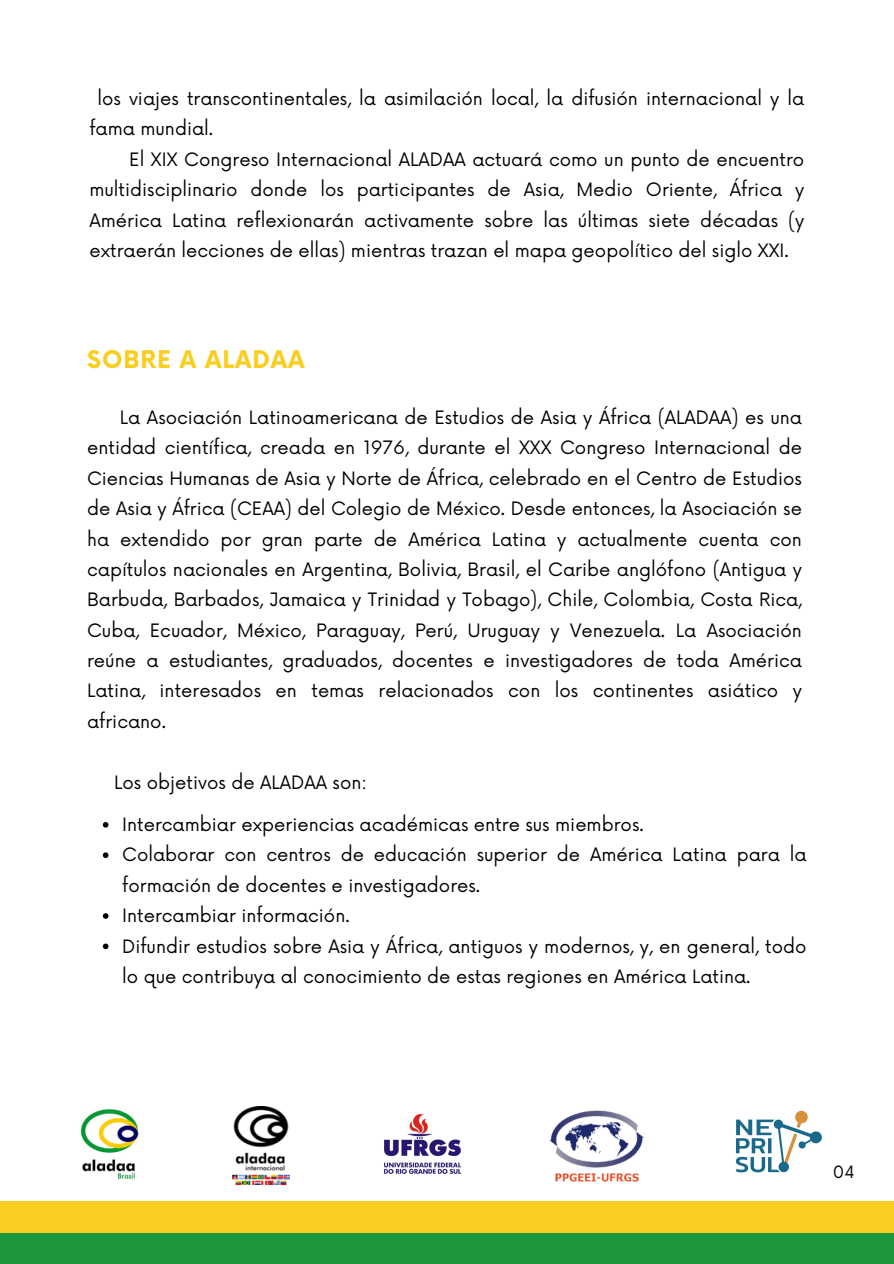
<style>
.page{position:relative;width:894px;height:1264px;background:#fff}
.page>*{position:absolute;margin:0;border:0;box-sizing:border-box;transform-origin:0 0}
.t1{font:700 23.7px "Now";letter-spacing:.035em;color:#f9ce21}
.t2{font:18px/30.3px "Now";color:#000}
.t3{font:16.5px "Now";color:#000}
</style>
<div class="page">
<div style="left:0;top:1232px;width:893px;height:31px;background:#1c973b"></div>
<div style="left:0;top:1200px;width:893px;height:32px;background:#f9ce21"></div>
<img style="left:80px;top:1109px;width:59px;height:71px">
<img style="left:383px;top:1114px;width:78px;height:60px">
<img style="left:549px;top:1110px;width:95px;height:71px">
<img style="left:736px;top:1110px;width:86px;height:63px">
<svg style="left:103px;top:822px;width:5px;height:5px"></svg>
<svg style="left:103px;top:852px;width:5px;height:6px"></svg>
<svg style="left:103px;top:913px;width:5px;height:5px"></svg>
<svg style="left:103px;top:943px;width:5px;height:6px"></svg>
<img style="left:233px;top:1106px;width:56px;height:78px">
<p class="t2" style="left:89px;top:84px;width:716px;text-indent:8px">los viajes transcontinentales, la asimilación local, la difusión internacional y la fama mundial.</p>
<p class="t2" style="left:89px;top:145px;width:716px;text-align:justify;text-indent:40px">El XIX Congreso Internacional ALADAA actuará como un punto de encuentro multidisciplinario donde los participantes de Asia, Medio Oriente, África y América Latina reflexionarán activamente sobre las últimas siete décadas (y extraerán lecciones de ellas) mientras trazan el mapa geopolítico del siglo XXI.</p>
<p class="t1" style="left:87px;top:346px;width:219px">SOBRE A ALADAA</p>
<p class="t2" style="left:87px;top:403px;width:716px;text-align:justify;text-indent:33px">La Asociación Latinoamericana de Estudios de Asia y África (ALADAA) es una entidad científica, creada en 1976, durante el XXX Congreso Internacional de Ciencias Humanas de Asia y Norte de África, celebrado en el Centro de Estudios de Asia y África (CEAA) del Colegio de México. Desde entonces, la Asociación se ha extendido por gran parte de América Latina y actualmente cuenta con capítulos nacionales en Argentina, Bolivia, Brasil, el Caribe anglófono (Antigua y Barbuda, Barbados, Jamaica y Trinidad y Tobago), Chile, Colombia, Costa Rica, Cuba, Ecuador, México, Paraguay, Perú, Uruguay y Venezuela. La Asociación reúne a estudiantes, graduados, docentes e investigadores de toda América Latina, interesados en temas relacionados con los continentes asiático y africano.</p>
<p class="t2" style="left:114px;top:768px;width:254px">Los objetivos de ALADAA son:</p>
<p class="t2" style="left:122px;top:810px;width:523px">Intercambiar experiencias académicas entre sus miembros.</p>
<p class="t2" style="left:122px;top:840px;width:685px">Colaborar con centros de educación superior de América Latina para la formación de docentes e investigadores.</p>
<p class="t2" style="left:122px;top:901px;width:229px">Intercambiar información.</p>
<p class="t2" style="left:122px;top:931px;width:685px">Difundir estudios sobre Asia y África, antiguos y modernos, y, en general, todo lo que contribuya al conocimiento de estas regiones en América Latina.</p>
<h1 class="t3" style="left:832px;top:1162px;width:23px">04</h1>
</div>
